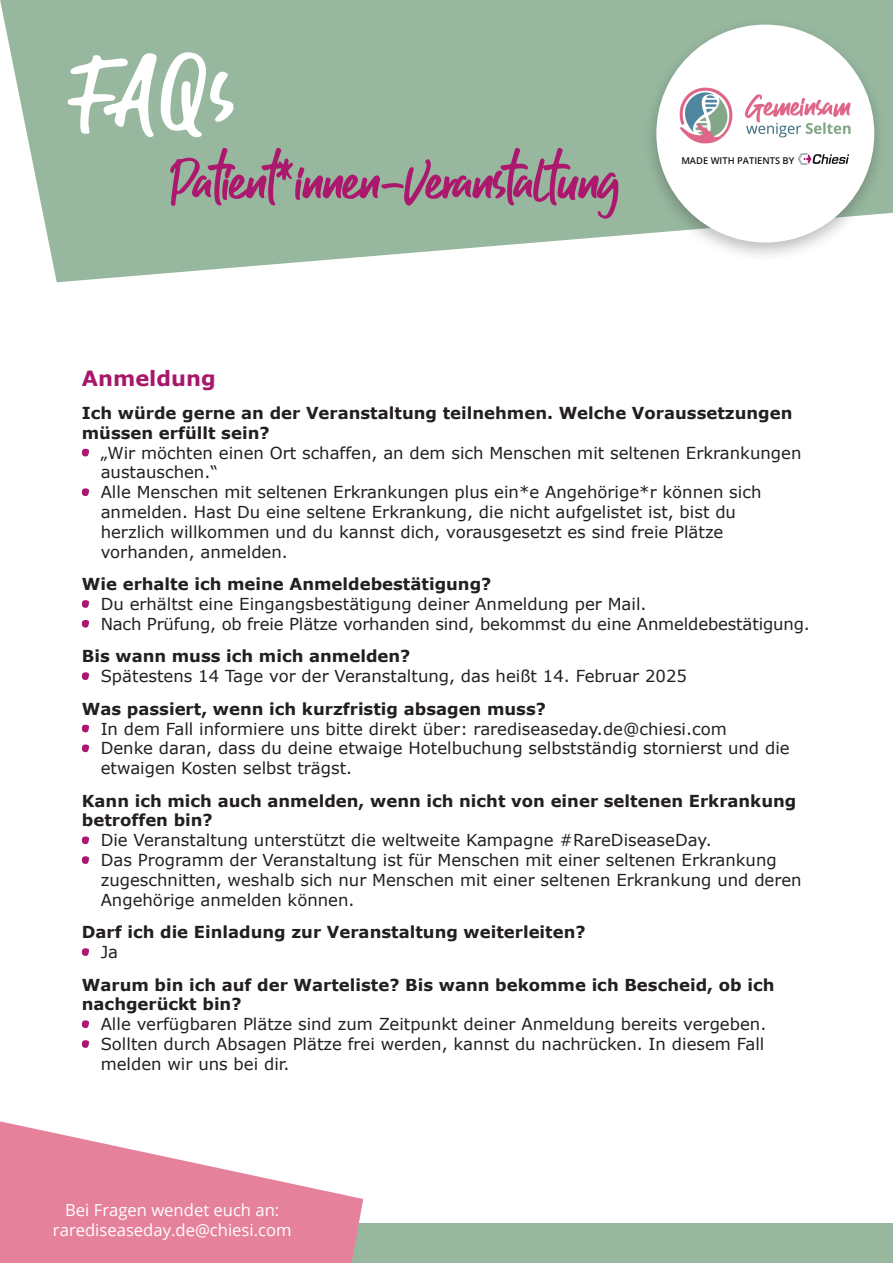
<style>
.page{position:relative;width:893px;height:1263px;background:#fff}
.page>*{position:absolute;margin:0;border:0;box-sizing:border-box;transform-origin:0 0}
.t1{font:96.3px "Guthen Bloots Personal Use";color:#fff}
.t2{font:53.55px "Guthen Bloots Personal Use";letter-spacing:-.01em;color:#ac186e}
.t3{font:700 21px "Verdana";color:#a9176b}
.t4{font:16.65px/20px "Open Sans";color:#fff;text-align:center}
.t5{font:16.5px/19.8px "Verdana";color:#231f20}
.t6{font:700 16.5px/19.8px "Verdana";color:#231f20}
.t7{font:600 9.3px "Open Sans";color:#17151a}
</style>
<div class="page">
<div style="left:323px;top:1223px;width:570px;height:40px;background:#97b89e"></div>
<svg style="left:0;top:0;width:893px;height:282px;background:#a6c2ac"></svg>
<svg style="left:0;top:1121px;width:363px;height:142px;fill:#e6819c"></svg>
<div style="left:641px;top:17px;width:246px;height:246px;background:#231f20;opacity:.3"></div>
<div style="left:656px;top:25px;width:218px;height:217px;background:#fff;border-radius:50%"></div>
<img style="left:679px;top:87px;width:172px;height:69px">
<svg style="left:798px;top:153px;width:51px;height:12px"></svg>
<svg style="left:82px;top:449px;width:7px;height:7px"></svg>
<svg style="left:82px;top:488px;width:7px;height:8px"></svg>
<svg style="left:82px;top:600px;width:7px;height:8px"></svg>
<svg style="left:82px;top:620px;width:7px;height:8px"></svg>
<svg style="left:82px;top:672px;width:7px;height:8px"></svg>
<svg style="left:82px;top:725px;width:7px;height:7px"></svg>
<svg style="left:82px;top:744px;width:7px;height:8px"></svg>
<svg style="left:82px;top:836px;width:7px;height:8px"></svg>
<svg style="left:82px;top:856px;width:7px;height:8px"></svg>
<svg style="left:82px;top:948px;width:7px;height:8px"></svg>
<svg style="left:82px;top:1020px;width:7px;height:8px"></svg>
<svg style="left:82px;top:1040px;width:7px;height:8px"></svg>
<h1 class="t1" style="left:82px;top:29px;width:153px">FAQs</h1>
<h2 class="t2" style="left:172px;top:147px;width:449px">Patient*innen-Veranstaltung</h2>
<p class="t7" style="left:681px;top:154px;width:115px">MADE WITH PATIENTS BY</p>
<p class="t3" style="left:82px;top:365px;width:135px">Anmeldung</p>
<p class="t6" style="left:82px;top:403px;width:712px">Ich würde gerne an der Veranstaltung teilnehmen. Welche Voraussetzungen müssen erfüllt sein?</p>
<p class="t5" style="left:101px;top:443px;width:702px">„Wir möchten einen Ort schaffen, an dem sich Menschen mit seltenen Erkrankungen austauschen.“<br>Alle Menschen mit seltenen Erkrankungen plus ein*e Angehörige*r können sich anmelden. Hast Du eine seltene Erkrankung, die nicht aufgelistet ist, bist du herzlich willkommen und du kannst dich, vorausgesetzt es sind freie Plätze vorhanden, anmelden.</p>
<p class="t6" style="left:82px;top:574px;width:411px">Wie erhalte ich meine Anmeldebestätigung?</p>
<p class="t5" style="left:101px;top:594px;width:711px">Du erhältst eine Eingangsbestätigung deiner Anmeldung per Mail.<br>Nach Prüfung, ob freie Plätze vorhanden sind, bekommst du eine Anmeldebestätigung.</p>
<p class="t6" style="left:82px;top:646px;width:330px">Bis wann muss ich mich anmelden?</p>
<p class="t5" style="left:101px;top:666px;width:588px">Spätestens 14 Tage vor der Veranstaltung, das heißt 14. Februar 2025</p>
<p class="t6" style="left:82px;top:699px;width:466px">Was passiert, wenn ich kurzfristig absagen muss?</p>
<p class="t5" style="left:101px;top:719px;width:690px">In dem Fall informiere uns bitte direkt über: rarediseaseday.de@chiesi.com<br>Denke daran, dass du deine etwaige Hotelbuchung selbstständig stornierst und die etwaigen Kosten selbst trägst.</p>
<p class="t6" style="left:82px;top:791px;width:716px">Kann ich mich auch anmelden, wenn ich nicht von einer seltenen Erkrankung betroffen bin?</p>
<p class="t5" style="left:101px;top:831px;width:703px">Die Veranstaltung unterstützt die weltweite Kampagne #RareDiseaseDay.<br>Das Programm der Veranstaltung ist für Menschen mit einer seltenen Erkrankung zugeschnitten, weshalb sich nur Menschen mit einer seltenen Erkrankung und deren Angehörige anmelden können.</p>
<p class="t6" style="left:82px;top:922px;width:505px">Darf ich die Einladung zur Veranstaltung weiterleiten?</p>
<p class="t5" style="left:101px;top:942px;width:19px">Ja</p>
<p class="t6" style="left:82px;top:975px;width:694px">Warum bin ich auf der Warteliste? Bis wann bekomme ich Bescheid, ob ich nachgerückt bin?</p>
<p class="t5" style="left:101px;top:1014px;width:667px;text-align:justify">Alle verfügbaren Plätze sind zum Zeitpunkt deiner Anmeldung bereits vergeben.<br>Sollten durch Absagen Plätze frei werden, kannst du nachrücken. In diesem Fall melden wir uns bei dir.</p>
<p class="t4" style="left:53px;top:1199px;width:240px">Bei Fragen wendet euch an: rarediseaseday.de@chiesi.com</p>
</div>
